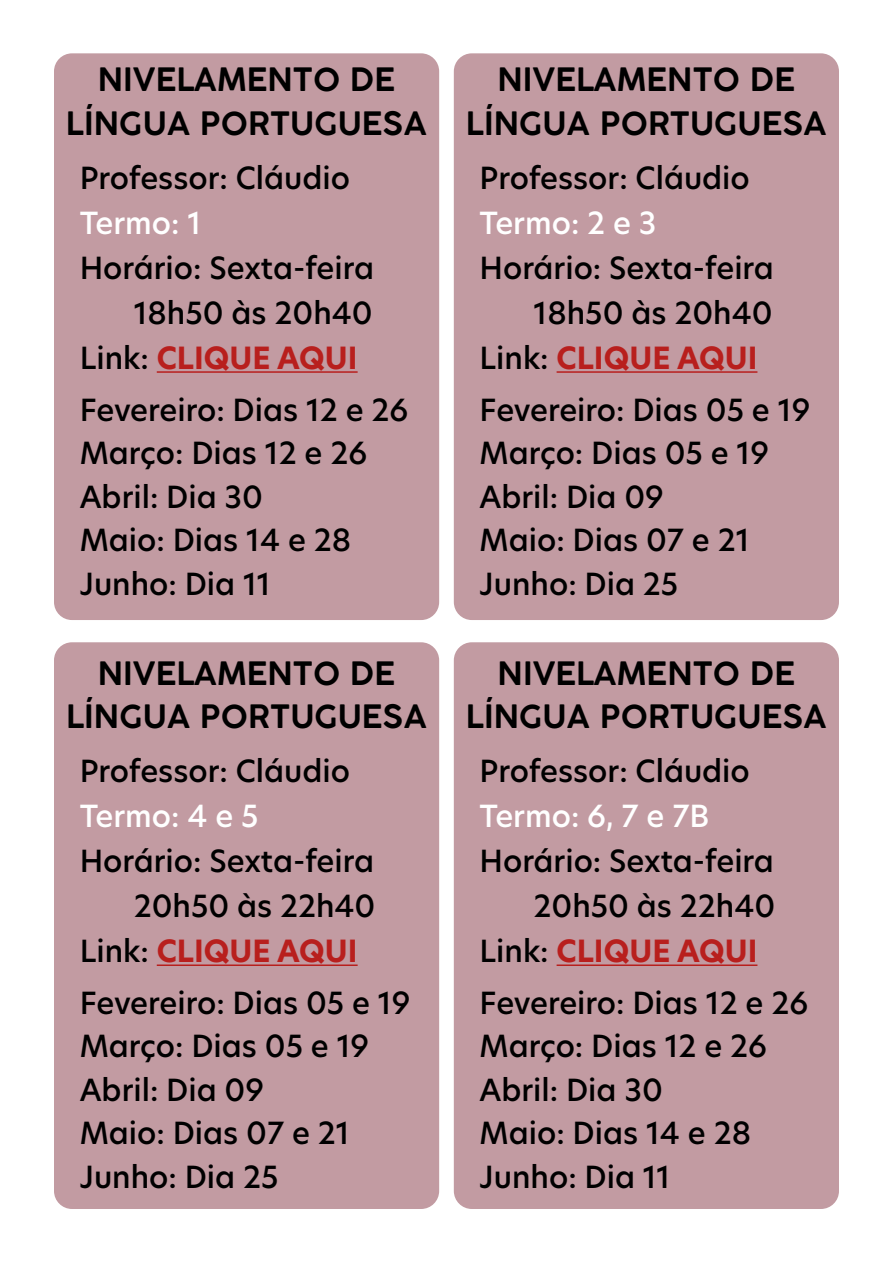
<style>
.page{position:relative;width:893px;height:1263px;background:#fff}
.page>*{position:absolute;margin:0;border:0;box-sizing:border-box;transform-origin:0 0}
.t1{font:600 31.5px/43.5px "COCOGOOSE";color:#000;text-align:center}
.t2{font:500 30px/43.5px "Hero New";color:#000}
.t3{font:700 30px "Hero New";color:#b81f1d}
.t4{font:500 30px "Hero New";color:#fff}
.s1{font-weight:500;color:#000}
</style>
<div class="page">
<div style="left:54px;top:53px;width:385px;height:567px;background:#c29ba2;border-radius:18px"></div>
<div style="left:54px;top:642px;width:385px;height:567px;background:#c29ba2;border-radius:18px"></div>
<div style="left:454px;top:53px;width:385px;height:567px;background:#c29ba2;border-radius:18px"></div>
<div style="left:454px;top:642px;width:385px;height:567px;background:#c29ba2;border-radius:18px"></div>
<hr style="left:557px;top:371px;width:200px;height:2px;background:#b81f1d">
<hr style="left:157px;top:964px;width:201px;height:2px;background:#b81f1d">
<hr style="left:557px;top:964px;width:200px;height:2px;background:#b81f1d">
<hr style="left:157px;top:371px;width:201px;height:2px;background:#b81f1d">
<p class="t1" style="left:66px;top:58px;width:362px">NIVELAMENTO DE<br>LÍNGUA PORTUGUESA</p>
<p class="t2" style="left:80px;top:156px;width:272px">Professor: Cláudio</p>
<p class="t4" style="left:80px;top:203px;width:123px">Termo: 1</p>
<p class="t2" style="left:80px;top:246px;width:296px">Horário: Sexta-feira</p>
<p class="t2" style="left:134px;top:291px;width:240px">18h50 às 20h40</p>
<p class="t3" style="left:80px;top:338px;width:279px"><span class="s1">Link:</span> CLIQUE AQUI</p>
<p class="t2" style="left:80px;top:388px;width:330px">Fevereiro: Dias 12 e 26<br>Março: Dias 12 e 26<br>Abril: Dia 30<br>Maio: Dias 14 e 28<br>Junho: Dia 11</p>
<p class="t1" style="left:466px;top:58px;width:362px">NIVELAMENTO DE<br>LÍNGUA PORTUGUESA</p>
<p class="t2" style="left:480px;top:156px;width:272px">Professor: Cláudio</p>
<p class="t4" style="left:480px;top:203px;width:178px">Termo: 2 e 3</p>
<p class="t2" style="left:480px;top:246px;width:296px">Horário: Sexta-feira</p>
<p class="t2" style="left:534px;top:291px;width:240px">18h50 às 20h40</p>
<p class="t3" style="left:480px;top:338px;width:279px"><span class="s1">Link:</span> CLIQUE AQUI</p>
<p class="t2" style="left:480px;top:388px;width:332px">Fevereiro: Dias 05 e 19<br>Março: Dias 05 e 19<br>Abril: Dia 09<br>Maio: Dias 07 e 21<br>Junho: Dia 25</p>
<p class="t1" style="left:66px;top:652px;width:362px">NIVELAMENTO DE<br>LÍNGUA PORTUGUESA</p>
<p class="t1" style="left:466px;top:652px;width:362px">NIVELAMENTO DE<br>LÍNGUA PORTUGUESA</p>
<p class="t2" style="left:80px;top:749px;width:272px">Professor: Cláudio</p>
<p class="t4" style="left:80px;top:796px;width:180px">Termo: 4 e 5</p>
<p class="t2" style="left:80px;top:839px;width:296px">Horário: Sexta-feira</p>
<p class="t2" style="left:134px;top:884px;width:243px">20h50 às 22h40</p>
<p class="t3" style="left:80px;top:931px;width:279px"><span class="s1">Link:</span> CLIQUE AQUI</p>
<p class="t2" style="left:480px;top:749px;width:272px">Professor: Cláudio</p>
<p class="t4" style="left:480px;top:796px;width:231px">Termo: 6, 7 e 7B</p>
<p class="t2" style="left:480px;top:839px;width:296px">Horário: Sexta-feira</p>
<p class="t2" style="left:534px;top:884px;width:243px">20h50 às 22h40</p>
<p class="t3" style="left:480px;top:931px;width:279px"><span class="s1">Link:</span> CLIQUE AQUI</p>
<p class="t2" style="left:80px;top:981px;width:332px">Fevereiro: Dias 05 e 19<br>Março: Dias 05 e 19<br>Abril: Dia 09<br>Maio: Dias 07 e 21<br>Junho: Dia 25</p>
<p class="t2" style="left:480px;top:981px;width:330px">Fevereiro: Dias 12 e 26<br>Março: Dias 12 e 26<br>Abril: Dia 30<br>Maio: Dias 14 e 28<br>Junho: Dia 11</p>
</div>
